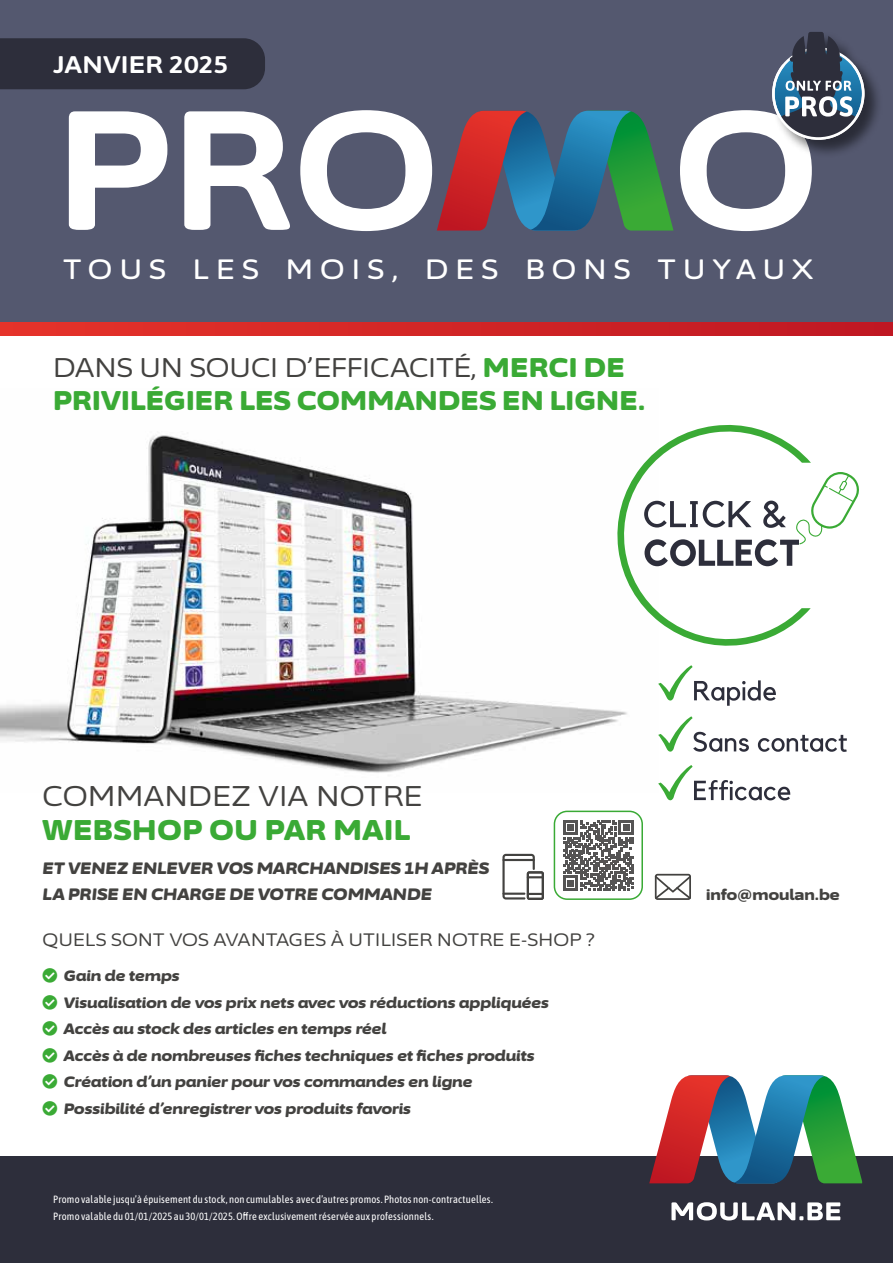
<style>
.page{position:relative;width:893px;height:1263px;background:#fff}
.page>*{position:absolute;margin:0;border:0;box-sizing:border-box;transform-origin:0 0}
.t1{font:28.5px "Asap Expanded";letter-spacing:-.01em;color:#434240}
.t2{font:900 28.5px "Asap Expanded";letter-spacing:.015em;color:#3aaa35}
.t3{font:500 27.9px "Asap Expanded";letter-spacing:.245em;color:#fff}
.t4{font:900 27px/33px "Asap Expanded";letter-spacing:.01em;color:#3aaa35}
.t5{font:700 24px "Asap Expanded";letter-spacing:.01em;color:#fff}
.t6{font:18px "Asap Expanded";letter-spacing:-.01em;color:#434240}
.t7{font:italic 900 16.5px/25.5px "Asap Expanded";color:#434240}
.t8{font:italic 900 15px "Asap Expanded";letter-spacing:.005em;color:#434240}
.t9{font:900 15px "Asap Expanded";letter-spacing:.005em;color:#434240}
.t10{font:10.5px/17.7px "Asap Condensed";letter-spacing:.02em;color:#fff}
.s1{font-weight:400;color:#434240}
.s2{color:#3aaa35}
</style>
<div class="page">
<div style="left:0;top:1157px;width:893px;height:106px;background:#2d2e3b"></div>
<div style="left:0;top:0;width:893px;height:329px;background:#54586f"></div>
<svg style="left:69px;top:111px;width:98px;height:119px"></svg>
<svg style="left:184px;top:111px;width:106px;height:119px"></svg>
<svg style="left:300px;top:110px;width:373px;height:121px"></svg>
<svg style="left:0;top:323px;width:893px;height:12px;background:#d22525"></svg>
<div style="left:771px;top:31px;width:112px;height:127px;background:#000;opacity:.5"></div>
<svg style="left:680px;top:32px;width:186px;height:199px"></svg>
<div style="left:0;top:38px;width:265px;height:51px;background:#2d2e3b"></div>
<img style="left:0;top:435px;width:627px;height:338px">
<svg style="left:563px;top:820px;width:71px;height:70px"></svg>
<div style="left:554px;top:811px;width:89px;height:89px;border:2px solid #3aaa35;border-radius:13px"></div>
<svg style="left:502px;top:854px;width:42px;height:46px"></svg>
<svg style="left:655px;top:874px;width:36px;height:26px"></svg>
<svg style="left:615px;top:425px;width:244px;height:223px"></svg>
<svg style="left:658px;top:665px;width:118px;height:41px"></svg>
<svg style="left:758px;top:735px;width:89px;height:17px"></svg>
<svg style="left:658px;top:716px;width:91px;height:36px"></svg>
<svg style="left:658px;top:765px;width:132px;height:35px"></svg>
<svg style="left:649px;top:1075px;width:213px;height:108px"></svg>
<svg style="left:671px;top:1202px;width:169px;height:18px"></svg>
<h3 class="t5" style="left:53px;top:47px;width:177px">JANVIER 2025</h3>
<h2 class="t3" style="left:63px;top:249px;width:751px">TOUS LES MOIS, DES BONS TUYAUX</h2>
<h3 class="t4" style="left:53px;top:349px;width:593px"><span class="s1">DANS UN SOUCI D’EFFICACITÉ,</span> MERCI DE<br>PRIVILÉGIER LES COMMANDES EN LIGNE.</h3>
<h1 class="t1" style="left:43px;top:776px;width:381px">COMMANDEZ VIA NOTRE</h1>
<h1 class="t2" style="left:43px;top:810px;width:369px">WEBSHOP OU PAR MAIL</h1>
<p class="t7" style="left:43px;top:855px;width:448px">ET VENEZ ENLEVER VOS MARCHANDISES 1H APRÈS<br>LA PRISE EN CHARGE DE VOTRE COMMANDE</p>
<p class="t6" style="left:43px;top:927px;width:554px">QUELS SONT VOS AVANTAGES À UTILISER NOTRE E-SHOP ?</p>
<p class="t8" style="left:43px;top:965px;width:139px"><span class="s2">●</span> Gain de temps</p>
<p class="t8" style="left:43px;top:991px;width:508px"><span class="s2">●</span> Visualisation de vos prix nets avec vos réductions appliquées</p>
<p class="t8" style="left:43px;top:1018px;width:346px"><span class="s2">●</span> Accès au stock des articles en temps réel</p>
<p class="t8" style="left:43px;top:1044px;width:494px"><span class="s2">●</span> Accès à de nombreuses fiches techniques et fiches produits</p>
<p class="t8" style="left:43px;top:1071px;width:432px"><span class="s2">●</span> Création d’un panier pour vos commandes en ligne</p>
<p class="t8" style="left:43px;top:1097px;width:370px"><span class="s2">●</span> Possibilité d’enregistrer vos produits favoris</p>
<p class="t10" style="left:53px;top:1189px;width:441px">Promo valable jusqu’à épuisement du stock, non cumulables avec d’autres promos. Photos non-contractuelles.<br>Promo valable du 01/01/2025 au 30/01/2025. Offre exclusivement réservée aux professionnels.</p>
<p class="t9" style="left:706px;top:884px;width:135px">info@moulan.be</p>
</div>
